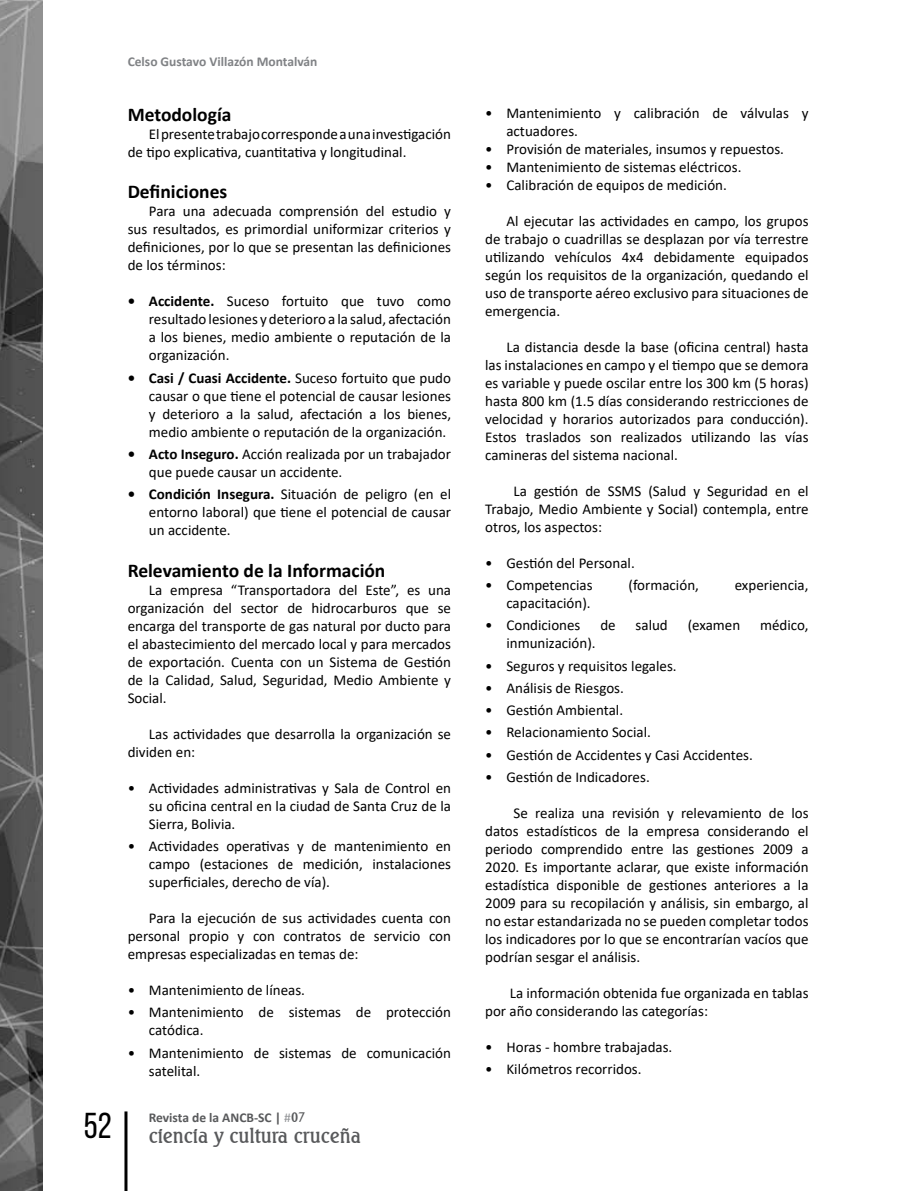
<style>
.page{position:relative;width:915px;height:1191px;background:#fff}
.page>*{position:absolute;margin:0;border:0;box-sizing:border-box;transform-origin:0 0}
.t1{font:700 19.5px "Calibri";color:#000}
.t2{font:19.5px "Abel Becker";color:#58595b}
.t3{font:15px/18px "Calibri";color:#000;text-align:justify}
.t4{font:700 13.5px "Calibri";color:#808285}
.t5{font:700 13.5px "Calibri";color:#58595b}
.s1{font-weight:700}
.s2{font-weight:400;color:#939598}
.s3{font-family:"Abel Becker";font-weight:400}
</style>
<div class="page">
<img style="left:0;top:0;width:43px;height:1191px">
<hr style="left:124px;top:1111px;width:3px;height:80px;background:#000">
<p class="t4" style="left:128px;top:52px;width:191px">Celso Gustavo Villazón Montalván</p>
<h1 class="t1" style="left:128px;top:101px;width:105px">Metodología</h1>
<p class="t3" style="left:128px;top:125px;width:325px;text-indent:21px">El presente trabajo corresponde a una investigación de tipo explicativa, cuantitativa y longitudinal.</p>
<h1 class="t1" style="left:128px;top:178px;width:101px">Definiciones</h1>
<p class="t3" style="left:128px;top:202px;width:325px;text-indent:21px">Para una adecuada comprensión del estudio y sus resultados, es primordial uniformizar criterios y definiciones, por lo que se presentan las definiciones de los términos:</p>
<p class="t3" style="left:149px;top:292px;width:303px;text-indent:-21px"><span class="s1">• Accidente.</span> Suceso fortuito que tuvo como resultado lesiones y deterioro a la salud, afectación a los bienes, medio ambiente o reputación de la organización.</p>
<p class="t3" style="left:149px;top:368px;width:303px;text-indent:-21px"><span class="s1">• Casi / Cuasi Accidente.</span> Suceso fortuito que pudo causar o que tiene el potencial de causar lesiones y deterioro a la salud, afectación a los bienes, medio ambiente o reputación de la organización.</p>
<p class="t3" style="left:149px;top:444px;width:303px;text-indent:-21px"><span class="s1">• Acto Inseguro.</span> Acción realizada por un trabajador que puede causar un accidente.</p>
<p class="t3" style="left:149px;top:485px;width:303px;text-indent:-21px"><span class="s1">• Condición Insegura.</span> Situación de peligro (en el entorno laboral) que tiene el potencial de causar un accidente.</p>
<h1 class="t1" style="left:128px;top:556px;width:259px">Relevamiento de la Información</h1>
<p class="t3" style="left:128px;top:580px;width:325px;text-indent:21px">La empresa “Transportadora del Este”, es una organización del sector de hidrocarburos que se encarga del transporte de gas natural por ducto para el abastecimiento del mercado local y para mercados de exportación. Cuenta con un Sistema de Gestión de la Calidad, Salud, Seguridad, Medio Ambiente y Social.</p>
<p class="t3" style="left:128px;top:724px;width:325px;text-indent:21px">Las actividades que desarrolla la organización se dividen en:</p>
<p class="t3" style="left:149px;top:778px;width:303px;text-indent:-21px">• Actividades administrativas y Sala de Control en su oficina central en la ciudad de Santa Cruz de la Sierra, Bolivia.</p>
<p class="t3" style="left:149px;top:836px;width:303px;text-indent:-21px">• Actividades operativas y de mantenimiento en campo (estaciones de medición, instalaciones superficiales, derecho de vía).</p>
<p class="t3" style="left:128px;top:908px;width:325px;text-indent:21px">Para la ejecución de sus actividades cuenta con personal propio y con contratos de servicio con empresas especializadas en temas de:</p>
<p class="t3" style="left:128px;top:980px;width:179px">• Mantenimiento de líneas.</p>
<p class="t3" style="left:149px;top:1003px;width:303px;text-indent:-21px">• Mantenimiento de sistemas de protección catódica.</p>
<p class="t3" style="left:149px;top:1043px;width:303px;text-indent:-21px">• Mantenimiento de sistemas de comunicación satelital.</p>
<p class="t5" style="left:149px;top:1108px;width:158px">Revista de la ANCB-SC | <span class="s2">#</span><span class="s3">07</span></p>
<h1 class="t2" style="left:84px;top:1124px;width:278px"><sup>52</sup> ciencia y cultura cruceña</h1>
<p class="t3" style="left:506px;top:103px;width:303px;text-indent:-21px">• Mantenimiento y calibración de válvulas y actuadores.</p>
<p class="t3" style="left:485px;top:139px;width:300px">• Provisión de materiales, insumos y repuestos.</p>
<p class="t3" style="left:485px;top:157px;width:258px">• Mantenimiento de sistemas eléctricos.</p>
<p class="t3" style="left:485px;top:175px;width:243px">• Calibración de equipos de medición.</p>
<p class="t3" style="left:485px;top:211px;width:325px;text-indent:21px">Al ejecutar las actividades en campo, los grupos de trabajo o cuadrillas se desplazan por vía terrestre utilizando vehículos 4x4 debidamente equipados según los requisitos de la organización, quedando el uso de transporte aéreo exclusivo para situaciones de emergencia.</p>
<p class="t3" style="left:485px;top:337px;width:325px;text-indent:21px">La distancia desde la base (oficina central) hasta las instalaciones en campo y el tiempo que se demora es variable y puede oscilar entre los 300 km (5 horas) hasta 800 km (1.5 días considerando restricciones de velocidad y horarios autorizados para conducción).<br>Estos traslados son realizados utilizando las vías camineras del sistema nacional.</p>
<p class="t3" style="left:485px;top:481px;width:325px;text-indent:28px">La gestión de SSMS (Salud y Seguridad en el Trabajo, Medio Ambiente y Social) contempla, entre otros, los aspectos:</p>
<p class="t3" style="left:485px;top:553px;width:151px">• Gestión del Personal.</p>
<p class="t3" style="left:485px;top:575px;width:109px">• Competencias</p>
<p class="t3" style="left:628px;top:575px;width:72px">(formación,</p>
<p class="t3" style="left:734px;top:575px;width:75px">experiencia,</p>
<p class="t3" style="left:506px;top:593px;width:86px">capacitación).</p>
<p class="t3" style="left:485px;top:616px;width:97px">• Condiciones</p>
<p class="t3" style="left:600px;top:616px;width:17px">de</p>
<p class="t3" style="left:635px;top:616px;width:34px">salud</p>
<p class="t3" style="left:687px;top:616px;width:54px">(examen</p>
<p class="t3" style="left:760px;top:616px;width:50px">médico,</p>
<p class="t3" style="left:506px;top:634px;width:91px">inmunización).</p>
<p class="t3" style="left:485px;top:656px;width:193px">• Seguros y requisitos legales.</p>
<p class="t3" style="left:485px;top:678px;width:140px">• Análisis de Riesgos.</p>
<p class="t3" style="left:485px;top:700px;width:139px">• Gestión Ambiental.</p>
<p class="t3" style="left:485px;top:723px;width:167px">• Relacionamiento Social.</p>
<p class="t3" style="left:485px;top:745px;width:269px">• Gestión de Accidentes y Casi Accidentes.</p>
<p class="t3" style="left:485px;top:767px;width:166px">• Gestión de Indicadores.</p>
<p class="t3" style="left:485px;top:803px;width:325px;text-indent:28px">Se realiza una revisión y relevamiento de los datos estadísticos de la empresa considerando el periodo comprendido entre las gestiones 2009 a 2020. Es importante aclarar, que existe información estadística disponible de gestiones anteriores a la 2009 para su recopilación y análisis, sin embargo, al no estar estandarizada no se pueden completar todos los indicadores por lo que se encontrarían vacíos que podrían sesgar el análisis.</p>
<p class="t3" style="left:485px;top:983px;width:325px;text-indent:25px">La información obtenida fue organizada en tablas por año considerando las categorías:</p>
<p class="t3" style="left:485px;top:1037px;width:189px">• Horas - hombre trabajadas.</p>
<p class="t3" style="left:485px;top:1059px;width:158px">• Kilómetros recorridos.</p>
</div>
